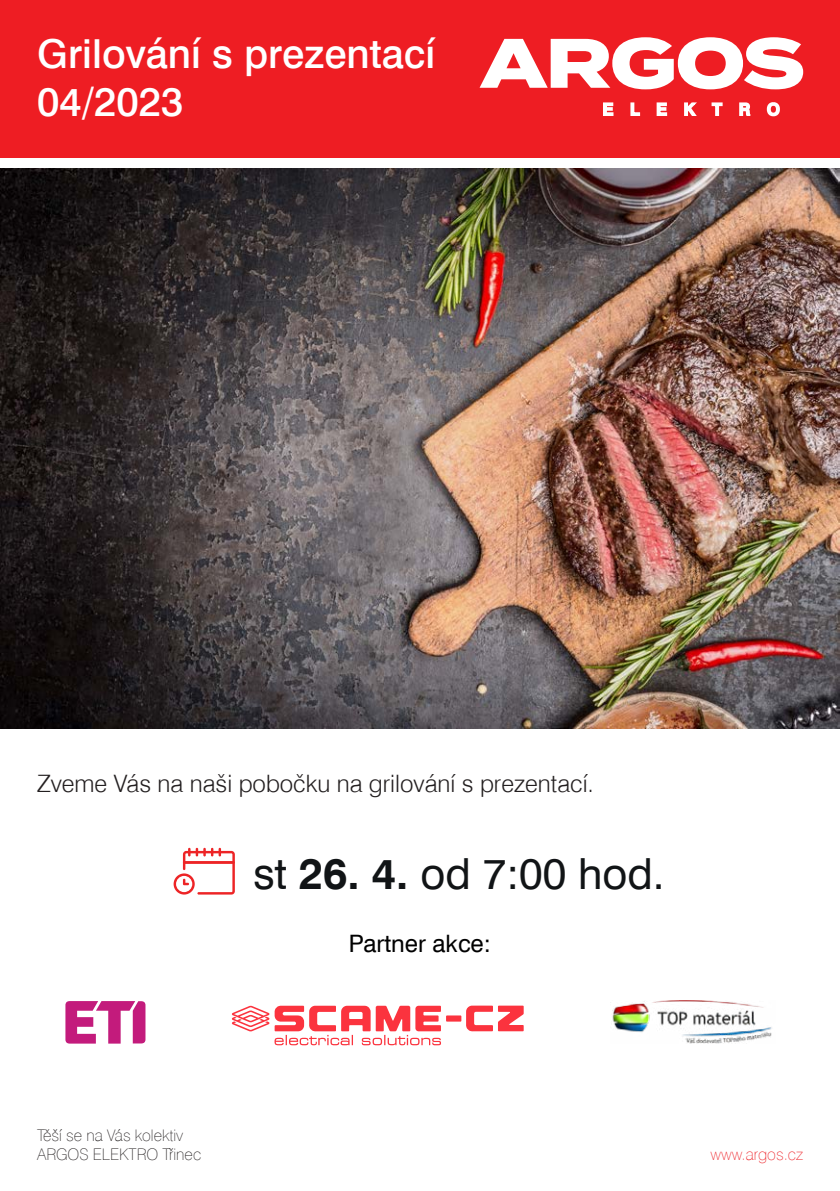
<style>
.page{position:relative;width:840px;height:1191px;background:#fff}
.page>*{position:absolute;margin:0;border:0;box-sizing:border-box;transform-origin:0 0}
.t1{font:42.8px "Swiss 721 TL";color:#111416}
.t2{font:500 40px/48px "Swiss 721 TL";color:#fff}
.t3{font:300 24px "Swiss 721 TL";color:#231f20}
.t4{font:24px "Swiss 721 TL";color:#000001}
.t5{font:100 16px/19.2px "Swiss 721 TL";color:#231f20}
.t6{font:100 16px "Swiss 721 TL";color:#ee1d23}
.s1{font-weight:700}
</style>
<div class="page">
<div style="left:0;top:0;width:839px;height:157px;background:#ee1d23"></div>
<svg style="left:479px;top:37px;width:323px;height:52px"></svg>
<svg style="left:603px;top:102px;width:11px;height:14px"></svg>
<svg style="left:630px;top:102px;width:10px;height:14px"></svg>
<svg style="left:656px;top:102px;width:11px;height:14px"></svg>
<svg style="left:684px;top:102px;width:13px;height:14px"></svg>
<svg style="left:711px;top:102px;width:12px;height:14px"></svg>
<svg style="left:739px;top:102px;width:12px;height:14px"></svg>
<svg style="left:766px;top:102px;width:14px;height:15px"></svg>
<svg style="left:173px;top:848px;width:62px;height:46px"></svg>
<img style="left:0;top:169px;width:839px;height:559px">
<svg style="left:65px;top:1001px;width:80px;height:42px"></svg>
<svg style="left:232px;top:1005px;width:291px;height:40px"></svg>
<img style="left:612px;top:1000px;width:160px;height:43px">
<h2 class="t2" style="left:37px;top:28px;width:399px">Grilování s prezentací<br>04/2023</h2>
<p class="t3" style="left:37px;top:768px;width:558px">Zveme Vás na naši pobočku na grilování s prezentací.</p>
<h1 class="t1" style="left:253px;top:847px;width:412px">st <span class="s1">26. 4.</span> od 7:00 hod.</h1>
<p class="t4" style="left:349px;top:928px;width:143px">Partner akce:</p>
<p class="t5" style="left:37px;top:1124px;width:165px">Těší se na Vás kolektiv<br>ARGOS ELEKTRO Třinec</p>
<p class="t6" style="left:710px;top:1144px;width:94px">www.argos.cz</p>
</div>
